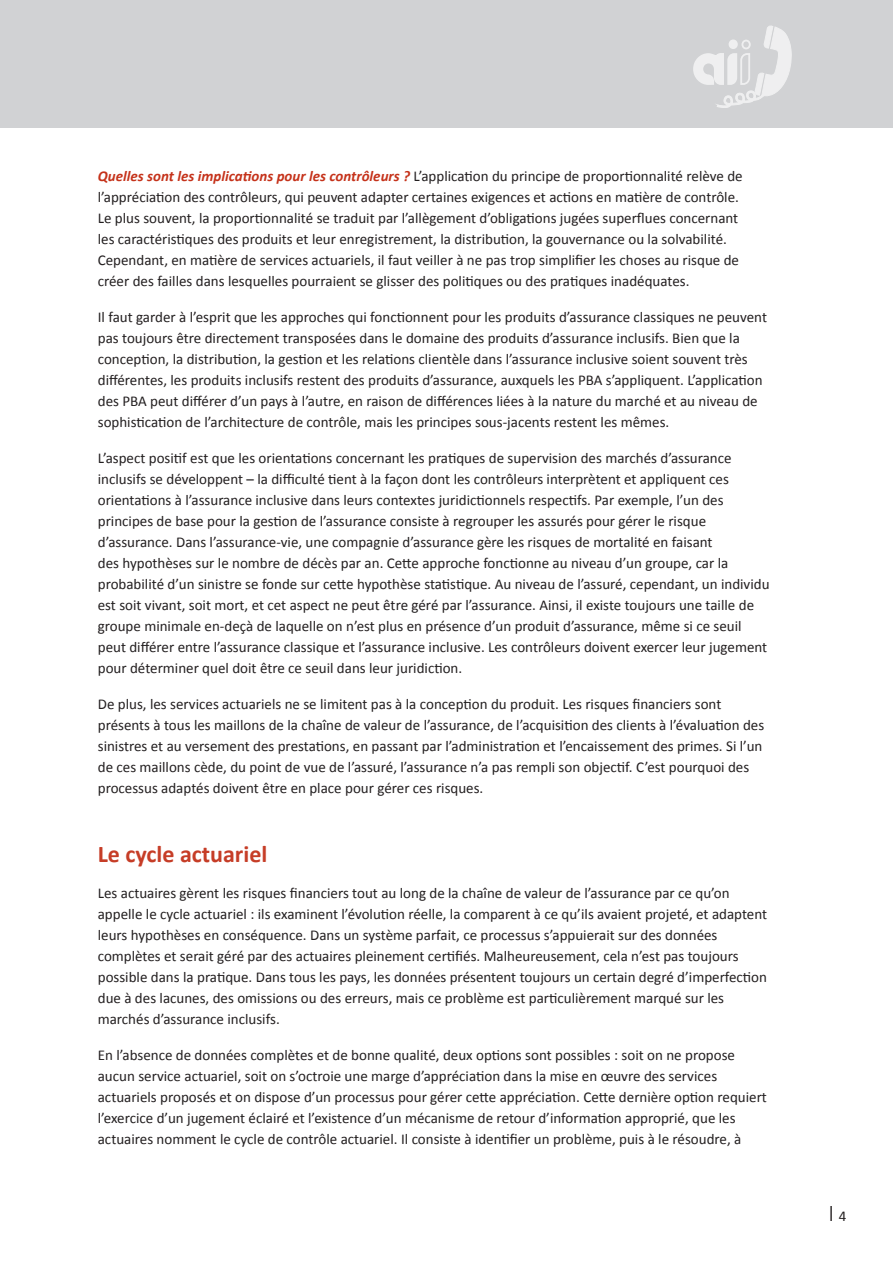
<style>
.page{position:relative;width:893px;height:1263px;background:#fff}
.page>*{position:absolute;margin:0;border:0;box-sizing:border-box;transform-origin:0 0}
.t1{font:700 24px "Calibri";color:#c63d27}
.t2{font:15px/21px "Calibri";color:#231f20}
.t3{font:700 15px "DIN Alternate";color:#231f20}
.s1{font-weight:700;font-style:italic;color:#c5321a}
.s2{font-family:"Calibri";font-weight:400}
</style>
<div class="page">
<div style="left:0;top:0;width:893px;height:128px;background:#d1d2d4"></div>
<svg style="left:693px;top:25px;width:99px;height:83px"></svg>
<p class="t2" style="left:98px;top:166px;width:646px"><span class="s1">Quelles sont les implications pour les contrôleurs ?</span> L’application du principe de proportionnalité relève de l’appréciation des contrôleurs, qui peuvent adapter certaines exigences et actions en matière de contrôle.<br>Le plus souvent, la proportionnalité se traduit par l’allègement d’obligations jugées superflues concernant les caractéristiques des produits et leur enregistrement, la distribution, la gouvernance ou la solvabilité.<br>Cependant, en matière de services actuariels, il faut veiller à ne pas trop simplifier les choses au risque de créer des failles dans lesquelles pourraient se glisser des politiques ou des pratiques inadéquates.</p>
<p class="t2" style="left:98px;top:307px;width:671px">Il faut garder à l’esprit que les approches qui fonctionnent pour les produits d’assurance classiques ne peuvent pas toujours être directement transposées dans le domaine des produits d’assurance inclusifs. Bien que la conception, la distribution, la gestion et les relations clientèle dans l’assurance inclusive soient souvent très différentes, les produits inclusifs restent des produits d’assurance, auxquels les PBA s’appliquent. L’application des PBA peut différer d’un pays à l’autre, en raison de différences liées à la nature du marché et au niveau de sophistication de l’architecture de contrôle, mais les principes sous-jacents restent les mêmes.</p>
<p class="t2" style="left:98px;top:448px;width:673px">L’aspect positif est que les orientations concernant les pratiques de supervision des marchés d’assurance inclusifs se développent – la difficulté tient à la façon dont les contrôleurs interprètent et appliquent ces orientations à l’assurance inclusive dans leurs contextes juridictionnels respectifs. Par exemple, l’un des principes de base pour la gestion de l’assurance consiste à regrouper les assurés pour gérer le risque d’assurance. Dans l’assurance-vie, une compagnie d’assurance gère les risques de mortalité en faisant<br>des hypothèses sur le nombre de décès par an. Cette approche fonctionne au niveau d’un groupe, car la probabilité d’un sinistre se fonde sur cette hypothèse statistique. Au niveau de l’assuré, cependant, un individu est soit vivant, soit mort, et cet aspect ne peut être géré par l’assurance. Ainsi, il existe toujours une taille de groupe minimale en-deçà de laquelle on n’est plus en présence d’un produit d’assurance, même si ce seuil peut différer entre l’assurance classique et l’assurance inclusive. Les contrôleurs doivent exercer leur jugement pour déterminer quel doit être ce seuil dans leur juridiction.</p>
<p class="t2" style="left:98px;top:694px;width:668px">De plus, les services actuariels ne se limitent pas à la conception du produit. Les risques financiers sont présents à tous les maillons de la chaîne de valeur de l’assurance, de l’acquisition des clients à l’évaluation des sinistres et au versement des prestations, en passant par l’administration et l’encaissement des primes. Si l’un de ces maillons cède, du point de vue de l’assuré, l’assurance n’a pas rempli son objectif. C’est pourquoi des processus adaptés doivent être en place pour gérer ces risques.</p>
<h1 class="t1" style="left:98px;top:838px;width:171px">Le cycle actuariel</h1>
<p class="t2" style="left:98px;top:882px;width:671px">Les actuaires gèrent les risques financiers tout au long de la chaîne de valeur de l’assurance par ce qu’on appelle le cycle actuariel : ils examinent l’évolution réelle, la comparent à ce qu’ils avaient projeté, et adaptent leurs hypothèses en conséquence. Dans un système parfait, ce processus s’appuierait sur des données complètes et serait géré par des actuaires pleinement certifiés. Malheureusement, cela n’est pas toujours possible dans la pratique. Dans tous les pays, les données présentent toujours un certain degré d’imperfection due à des lacunes, des omissions ou des erreurs, mais ce problème est particulièrement marqué sur les marchés d’assurance inclusifs.</p>
<p class="t2" style="left:98px;top:1044px;width:671px">En l’absence de données complètes et de bonne qualité, deux options sont possibles : soit on ne propose aucun service actuariel, soit on s’octroie une marge d’appréciation dans la mise en œuvre des services actuariels proposés et on dispose d’un processus pour gérer cette appréciation. Cette dernière option requiert l’exercice d’un jugement éclairé et l’existence d’un mécanisme de retour d’information approprié, que les actuaires nomment le cycle de contrôle actuariel. Il consiste à identifier un problème, puis à le résoudre, à</p>
<p class="t3" style="left:824px;top:1205px;width:24px">︱<span class="s2">4</span></p>
</div>
